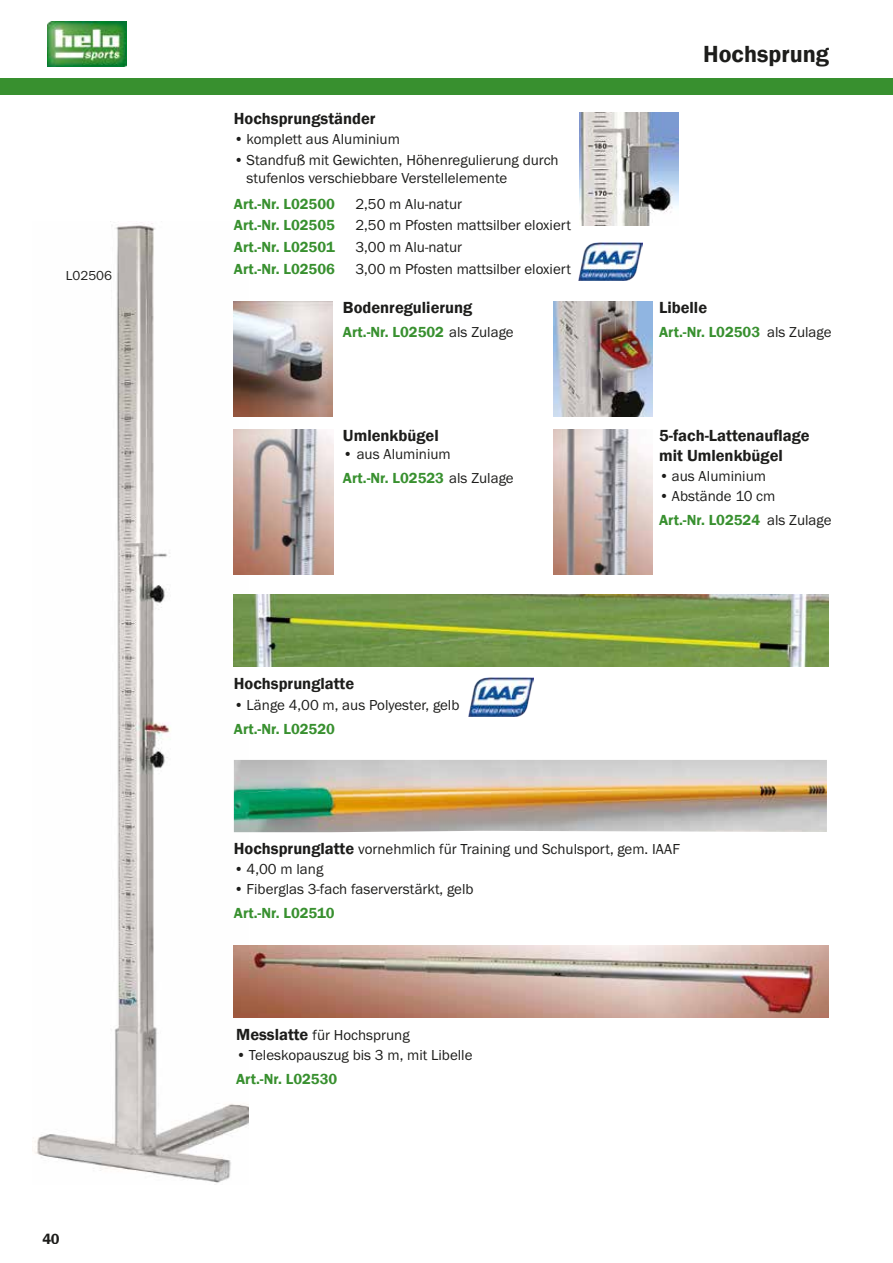
<style>
.page{position:relative;width:893px;height:1263px;background:#fff}
.page>*{position:absolute;margin:0;border:0;box-sizing:border-box;transform-origin:0 0}
.t1{font:600 24px "Franklin Gothic";color:#1d1d1b}
.t2{font:600 16.5px/19.5px "Franklin Gothic";color:#1d1d1b}
.t3{font:15px/18px "Franklin Gothic Itc T";color:#1d1d1b}
.t4{font:600 15px "Franklin Gothic";color:#38902f}
.t5{font:600 15px "Franklin Gothic";color:#1d1d1b}
.t6{font:13.5px "Franklin Gothic Itc T";color:#1d1d1b}
.s1{font-family:"Franklin Gothic Itc T";font-weight:400;color:#1d1d1b}
.s2{font-family:"Franklin Gothic";font-weight:600;font-size:16.5px}
</style>
<div class="page">
<div style="left:0;top:78px;width:893px;height:16px;background:#38902f"></div>
<img style="left:48px;top:22px;width:78px;height:45px">
<img style="left:33px;top:222px;width:216px;height:961px">
<img style="left:234px;top:945px;width:594px;height:72px">
<img style="left:234px;top:594px;width:595px;height:73px">
<img style="left:579px;top:113px;width:99px;height:112px">
<img style="left:553px;top:302px;width:99px;height:115px">
<img style="left:234px;top:429px;width:99px;height:145px">
<img style="left:234px;top:760px;width:593px;height:72px">
<img style="left:234px;top:302px;width:98px;height:115px">
<img style="left:553px;top:429px;width:99px;height:145px">
<img style="left:469px;top:678px;width:64px;height:38px">
<img style="left:578px;top:242px;width:65px;height:39px">
<p class="t6" style="left:66px;top:267px;width:48px">L02506</p>
<p class="t5" style="left:43px;top:1229px;width:18px">40</p>
<p class="t2" style="left:234px;top:109px;width:143px">Hochsprungständer</p>
<p class="t3" style="left:234px;top:130px;width:168px">• komplett aus Aluminium</p>
<p class="t3" style="left:247px;top:150px;width:314px;text-indent:-13px">• Standfuß mit Gewichten, Höhenregulierung durch stufenlos verschiebbare Verstellelemente</p>
<p class="t4" style="left:234px;top:194px;width:103px">Art.-Nr. L02500</p>
<p class="t3" style="left:355px;top:194px;width:108px">2,50 m Alu-natur</p>
<p class="t4" style="left:234px;top:216px;width:103px">Art.-Nr. L02505</p>
<p class="t3" style="left:355px;top:216px;width:217px">2,50 m Pfosten mattsilber eloxiert</p>
<p class="t4" style="left:234px;top:238px;width:102px">Art.-Nr. L02501</p>
<p class="t3" style="left:355px;top:238px;width:108px">3,00 m Alu-natur</p>
<p class="t4" style="left:234px;top:259px;width:103px">Art.-Nr. L02506</p>
<p class="t3" style="left:355px;top:259px;width:217px">3,00 m Pfosten mattsilber eloxiert</p>
<p class="t2" style="left:343px;top:298px;width:131px">Bodenregulierung</p>
<p class="t4" style="left:343px;top:323px;width:172px">Art.-Nr. L02502 <span class="s1">als Zulage</span></p>
<p class="t2" style="left:343px;top:426px;width:97px">Umlenkbügel</p>
<p class="t3" style="left:343px;top:445px;width:109px">• aus Aluminium</p>
<p class="t4" style="left:343px;top:469px;width:172px">Art.-Nr. L02523 <span class="s1">als Zulage</span></p>
<p class="t2" style="left:234px;top:674px;width:122px">Hochsprunglatte</p>
<p class="t3" style="left:234px;top:695px;width:227px">• Länge 4,00 m, aus Polyester, gelb</p>
<p class="t4" style="left:234px;top:719px;width:103px">Art.-Nr. L02520</p>
<h1 class="t1" style="left:703px;top:39px;width:128px">Hochsprung</h1>
<p class="t2" style="left:659px;top:298px;width:50px">Libelle</p>
<p class="t4" style="left:659px;top:323px;width:174px">Art.-Nr. L02503 <span class="s1">als Zulage</span></p>
<p class="t2" style="left:659px;top:426px;width:152px">5-fach-Lattenauflage mit Umlenkbügel</p>
<p class="t3" style="left:659px;top:466px;width:108px">• aus Aluminium</p>
<p class="t3" style="left:659px;top:487px;width:118px">• Abstände 10 cm</p>
<p class="t4" style="left:659px;top:511px;width:174px">Art.-Nr. L02524 <span class="s1">als Zulage</span></p>
<p class="t3" style="left:234px;top:839px;width:448px"><span class="s2">Hochsprunglatte</span> vornehmlich für Training und Schulsport, gem. IAAF</p>
<p class="t3" style="left:234px;top:860px;width:91px">• 4,00 m lang</p>
<p class="t3" style="left:234px;top:880px;width:241px">• Fiberglas 3-fach faserverstärkt, gelb</p>
<p class="t4" style="left:234px;top:904px;width:102px">Art.-Nr. L02510</p>
<p class="t3" style="left:236px;top:1026px;width:175px"><span class="s2">Messlatte</span> für Hochsprung</p>
<p class="t3" style="left:236px;top:1046px;width:238px">• Teleskopauszug bis 3 m, mit Libelle</p>
<p class="t4" style="left:236px;top:1070px;width:103px">Art.-Nr. L02530</p>
</div>
